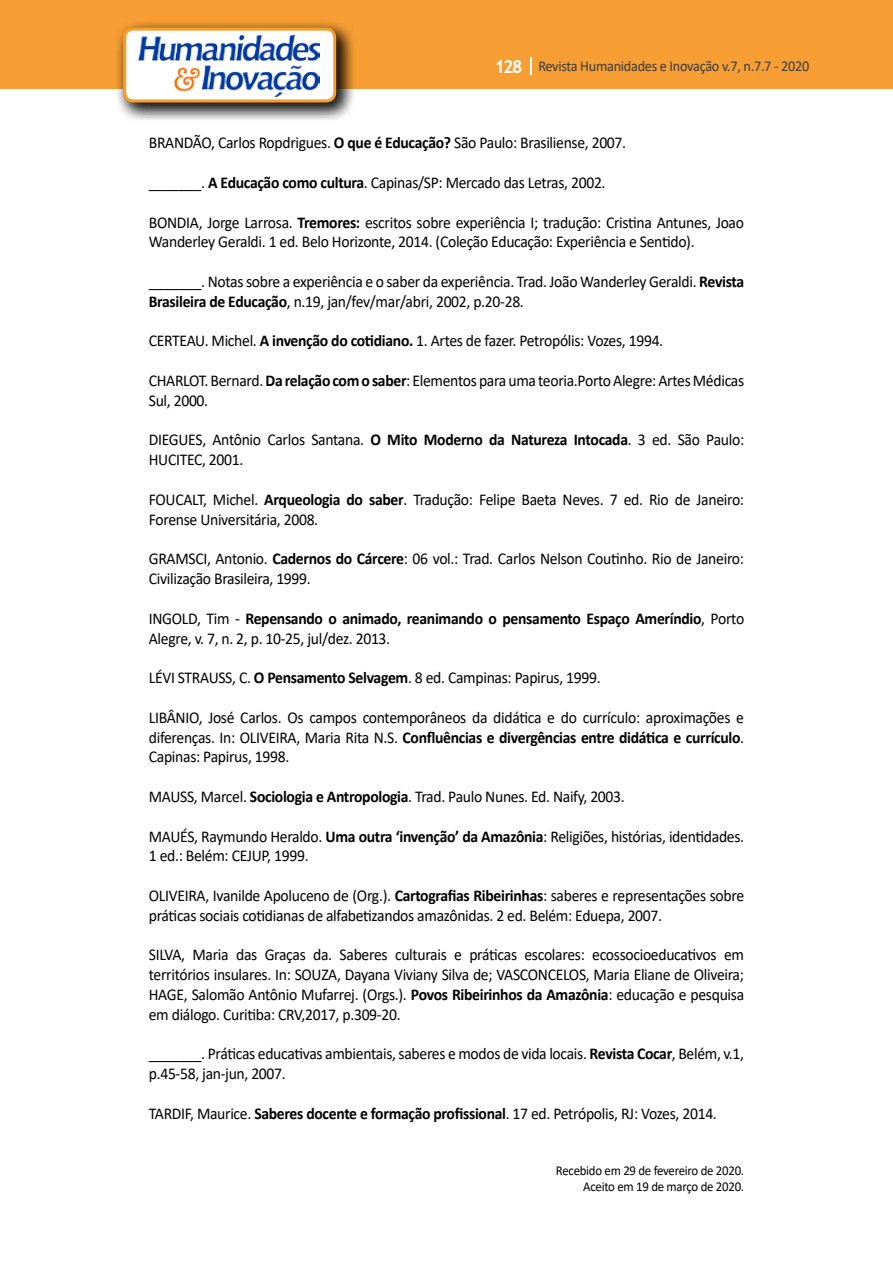
<style>
.page{position:relative;width:893px;height:1263px;background:#fff}
.page>*{position:absolute;margin:0;border:0;box-sizing:border-box;transform-origin:0 0}
.t1{font:16.5px/19.8px "Calibri";letter-spacing:-.02em;color:#000;scale:.95 1}
.t2{font:700 16.5px/19.8px "Calibri";letter-spacing:-.02em;color:#000;scale:.95 1}
.t3{font:15px "Calibri";letter-spacing:-.02em;color:#3c3c3b;scale:.95 1}
.t4{font:13.5px/16.2px "Calibri";letter-spacing:-.02em;color:#000;text-align:right;scale:.95 1}
.s1{font-family:"Trebuchet MS";font-weight:700;font-size:18px;color:#fff}
.s2{font-weight:700}
.s3{font-weight:400}
</style>
<div class="page">
<div style="left:0;top:0;width:893px;height:88px;background:#f69e34"></div>
<svg style="left:530px;top:57px;width:2px;height:18px"></svg>
<div style="left:115px;top:19px;width:241px;height:103px;background:#000;opacity:.75"></div>
<div style="left:125px;top:29px;width:210px;height:72px;background:#fff;border-radius:9px"></div>
<img style="left:139px;top:35px;width:180px;height:62px">
<div style="left:123px;top:28px;width:213px;height:74px;border:3px solid #f69e34;border-radius:9px"></div>
<p class="t3" style="left:495px;top:56px;width:333px"><span class="s1">128</span> Revista Humanidades e Inovação v.7, n.7.7 - 2020</p>
<p class="t1" style="left:149px;top:133px;width:504px">BRANDÃO, Carlos Ropdrigues. <span class="s2">O que é Educação?</span> São Paulo: Brasiliense, 2007.</p>
<p class="t1" style="left:149px;top:172px;width:482px">_______. <span class="s2">A Educação como cultura</span>. Capinas/SP: Mercado das Letras, 2002.</p>
<p class="t1" style="left:149px;top:212px;width:628px">BONDIA, Jorge Larrosa. <span class="s2">Tremores:</span> escritos sobre experiência I; tradução: Cristina Antunes, Joao<br>Wanderley Geraldi. 1 ed. Belo Horizonte, 2014. (Coleção Educação: Experiência e Sentido).</p>
<p class="t1" style="left:149px;top:271px;width:628px">_______. Notas sobre a experiência e o saber da experiência. Trad. João Wanderley Geraldi. <span class="s2">Revista<br>Brasileira de Educação</span>, n.19, jan/fev/mar/abri, 2002, p.20-28.</p>
<p class="t1" style="left:149px;top:331px;width:543px">CERTEAU. Michel. <span class="s2">A invenção do cotidiano.</span> 1. Artes de fazer. Petropólis: Vozes, 1994.</p>
<p class="t1" style="left:149px;top:370px;width:628px">CHARLOT. Bernard. <span class="s2">Da relação com o saber</span>: Elementos para uma teoria.Porto Alegre: Artes Médicas<br>Sul, 2000.</p>
<p class="t1" style="left:149px;top:430px;width:628px">DIEGUES, Antônio Carlos Santana. <span class="s2">O Mito Moderno da Natureza Intocada</span>. 3 ed. São Paulo:<br>HUCITEC, 2001.</p>
<p class="t1" style="left:149px;top:489px;width:628px">FOUCALT, Michel. <span class="s2">Arqueologia do saber</span>. Tradução: Felipe Baeta Neves. 7 ed. Rio de Janeiro:<br>Forense Universitária, 2008.</p>
<p class="t1" style="left:149px;top:548px;width:628px">GRAMSCI, Antonio. <span class="s2">Cadernos do Cárcere</span>: 06 vol.: Trad. Carlos Nelson Coutinho. Rio de Janeiro:<br>Civilização Brasileira, 1999.</p>
<p class="t2" style="left:149px;top:608px;width:628px"><span class="s3">INGOLD, Tim -</span> Repensando o animado, reanimando o pensamento Espaço Ameríndio<span class="s3">, Porto<br>Alegre, v. 7, n. 2, p. 10-25, jul/dez. 2013.</span></p>
<p class="t1" style="left:149px;top:667px;width:477px">LÉVI STRAUSS, C. <span class="s2">O Pensamento Selvagem</span>. 8 ed. Campinas: Papirus, 1999.</p>
<p class="t1" style="left:149px;top:707px;width:628px;text-align:justify">LIBÂNIO, José Carlos. Os campos contemporâneos da didática e do currículo: aproximações e diferenças. In: OLIVEIRA, Maria Rita N.S. <span class="s2">Confluências e divergências entre didática e currículo</span>.<br>Capinas: Papirus, 1998.</p>
<p class="t1" style="left:149px;top:786px;width:502px">MAUSS, Marcel. <span class="s2">Sociologia e Antropologia</span>. Trad. Paulo Nunes. Ed. Naify, 2003.</p>
<p class="t1" style="left:149px;top:826px;width:628px">MAUÉS, Raymundo Heraldo. <span class="s2">Uma outra ‘invenção’ da Amazônia</span>: Religiões, histórias, identidades.<br>1 ed.: Belém: CEJUP, 1999.</p>
<p class="t1" style="left:149px;top:885px;width:628px">OLIVEIRA, Ivanilde Apoluceno de (Org.). <span class="s2">Cartografias Ribeirinhas</span>: saberes e representações sobre práticas sociais cotidianas de alfabetizandos amazônidas. 2 ed. Belém: Eduepa, 2007.</p>
<p class="t1" style="left:149px;top:944px;width:628px;text-align:justify">SILVA, Maria das Graças da. Saberes culturais e práticas escolares: ecossocioeducativos em territórios insulares. In: SOUZA, Dayana Viviany Silva de; VASCONCELOS, Maria Eliane de Oliveira; HAGE, Salomão Antônio Mufarrej. (Orgs.). <span class="s2">Povos Ribeirinhos da Amazônia</span>: educação e pesquisa em diálogo. Curitiba: CRV,2017, p.309-20.</p>
<p class="t1" style="left:149px;top:1043px;width:628px">_______. Práticas educativas ambientais, saberes e modos de vida locais. <span class="s2">Revista Cocar</span>, Belém, v.1, p.45-58, jan-jun, 2007.</p>
<p class="t1" style="left:149px;top:1103px;width:599px">TARDIF, Maurice. <span class="s2">Saberes docente e formação profissional</span>. 17 ed. Petrópolis, RJ: Vozes, 2014.</p>
<p class="t4" style="left:556px;top:1162px;width:200px">Recebido em 29 de fevereiro de 2020.<br>Aceito em 19 de março de 2020.</p>
</div>
